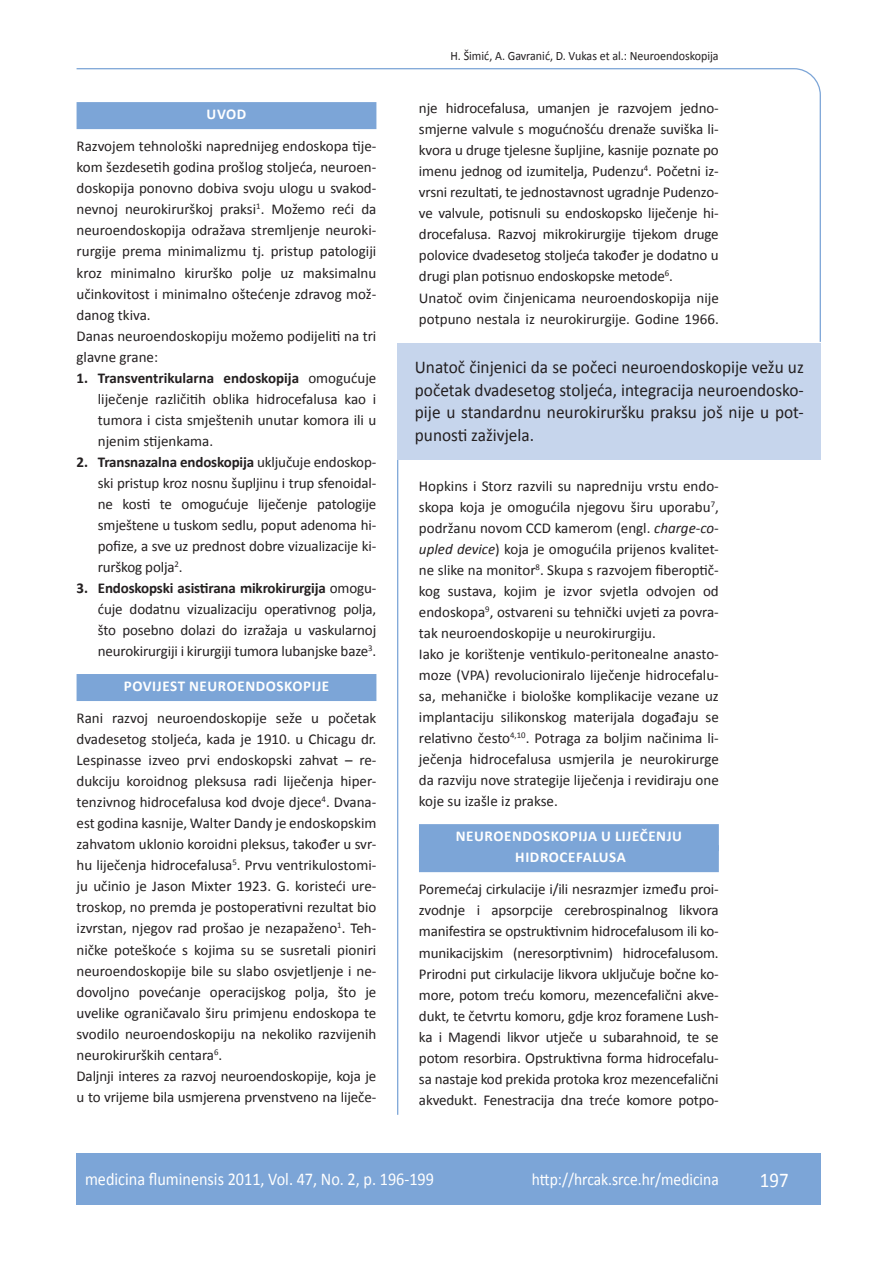
<style>
.page{position:relative;width:889px;height:1268px;background:#fff}
.page>*{position:absolute;margin:0;border:0;box-sizing:border-box;transform-origin:0 0}
.t1{font:21px "Calibri";color:#fff;scale:.9 1}
.t2{font:18px/22.5px "Calibri";color:#231f20;text-align:justify;scale:.96 1}
.t3{font:18px "Calibri";color:#fff;scale:.9 1}
.t4{font:17.25px "Calibri";color:#fff;scale:.9 1}
.t5{font:15px/21px "Calibri";color:#231f20}
.t6{font:700 15px/21px "Calibri";letter-spacing:.04em;color:#fff;text-align:center}
.t7{font:12.75px "Calibri";color:#231f20;scale:.94 1}
.s1{font-weight:700}
.s2{font-style:italic}
</style>
<div class="page">
<svg style="left:76px;top:68px;width:745px;height:274px"></svg>
<hr style="left:397px;top:459px;width:1px;height:655px;background:#7ca5d7">
<div style="left:77px;top:1152px;width:744px;height:51px;background:#7ca5d7"></div>
<div style="left:77px;top:102px;width:299px;height:27px;background:#7ca5d7"></div>
<div style="left:77px;top:674px;width:299px;height:27px;background:#7ca5d7"></div>
<div style="left:398px;top:342px;width:423px;height:117px;background:#c6d5ec"></div>
<div style="left:419px;top:824px;width:300px;height:27px;background:#7ca5d7"></div>
<div style="left:419px;top:845px;width:300px;height:27px;background:#7ca5d7"></div>
<p class="t6" style="left:207px;top:103px;width:41px">UVOD</p>
<p class="t5" style="left:77px;top:135px;width:301px">Razvojem tehnološki naprednijeg endoskopa tije&shy;kom šezdesetih godina prošlog stoljeća, neuroen&shy;doskopija ponovno dobiva svoju ulogu u svakod&shy;nevnoj neurokirurškoj praksi<sup>1</sup>. Možemo reći da neuroendoskopija odražava stremljenje neuroki&shy;rurgije prema minimalizmu tj. pristup patologiji kroz minimalno kirurško polje uz maksimalnu učinkovitost i minimalno oštećenje zdravog mož&shy;danog tkiva.<br>Danas neuroendoskopiju možemo podijeliti na tri glavne grane:</p>
<p class="t5" style="left:98px;top:366px;width:280px;text-align:justify;text-indent:-21px"><span class="s1">1. Transventrikularna endoskopija</span> omogućuje liječenje različitih oblika hidrocefalusa kao i tumora i cista smještenih unutar komora ili u njenim stijenkama.</p>
<p class="t5" style="left:98px;top:450px;width:280px;text-align:justify;text-indent:-21px"><span class="s1">2. Transnazalna endoskopija</span> uključuje endoskop&shy;ski pristup kroz nosnu šupljinu i trup sfenoidal&shy;ne kosti te omogućuje liječenje patologije smještene u tuskom sedlu, poput adenoma hi&shy;pofize, a sve uz prednost dobre vizualizacije ki&shy;rurškog polja<sup>2</sup>.</p>
<p class="t5" style="left:98px;top:576px;width:280px;text-align:justify;text-indent:-21px"><span class="s1">3. Endoskopski asistirana mikrokirurgija</span> omogu&shy;ćuje dodatnu vizualizaciju operativnog polja, što posebno dolazi do izražaja u vaskularnoj neurokirurgiji i kirurgiji tumora lubanjske baze<sup>3</sup>.</p>
<p class="t6" style="left:124px;top:675px;width:207px">POVIJEST NEUROENDOSKOPIJE</p>
<p class="t5" style="left:77px;top:707px;width:301px">Rani razvoj neuroendoskopije seže u početak dvadesetog stoljeća, kada je 1910. u Chicagu dr.<br>Lespinasse izveo prvi endoskopski zahvat – re&shy;dukciju koroidnog pleksusa radi liječenja hiper&shy;tenzivnog hidrocefalusa kod dvoje djece<sup>4</sup>. Dvana&shy;est godina kasnije, Walter Dandy je endoskopskim zahvatom uklonio koroidni pleksus, također u svr&shy;hu liječenja hidrocefalusa<sup>5</sup>. Prvu ventrikulostomi&shy;ju učinio je Jason Mixter 1923. G. koristeći ure&shy;troskop, no premda je postoperativni rezultat bio izvrstan, njegov rad prošao je nezapaženo<sup>1</sup>. Teh&shy;ničke poteškoće s kojima su se susretali pioniri neuroendoskopije bile su slabo osvjetljenje i ne&shy;dovoljno povećanje operacijskog polja, što je uvelike ograničavalo širu primjenu endoskopa te svodilo neuroendoskopiju na nekoliko razvijenih neurokirurških centara<sup>6</sup>.<br>Daljnji interes za razvoj neuroendoskopije, koja je u to vrijeme bila usmjerena prvenstveno na liječe-</p>
<p class="t7" style="left:450px;top:47px;width:287px">H. Šimić, A. Gavranić, D. Vukas et al.: Neuroendoskopija</p>
<p class="t5" style="left:419px;top:97px;width:301px">nje hidrocefalusa, umanjen je razvojem jedno&shy;smjerne valvule s mogućnošću drenaže suviška li&shy;kvora u druge tjelesne šupljine, kasnije poznate po imenu jednog od izumitelja, Pudenzu<sup>4</sup>. Početni iz&shy;vrsni rezultati, te jednostavnost ugradnje Pudenzo&shy;ve valvule, potisnuli su endoskopsko liječenje hi&shy;drocefalusa. Razvoj mikrokirurgije tijekom druge polovice dvadesetog stoljeća također je dodatno u drugi plan potisnuo endoskopske metode<sup>6</sup>.<br>Unatoč ovim činjenicama neuroendoskopija nije potpuno nestala iz neurokirurgije. Godine 1966.</p>
<p class="t2" style="left:415px;top:355px;width:407px">Unatoč činjenici da se počeci neuroendoskopije vežu uz početak dvadesetog stoljeća, integracija neuroendosko&shy;pije u standardnu neurokiruršku praksu još nije u pot&shy;punosti zaživjela.</p>
<p class="t5" style="left:419px;top:474px;width:301px">Hopkins i Storz razvili su napredniju vrstu endo&shy;skopa koja je omogućila njegovu širu uporabu<sup>7</sup>, podržanu novom CCD kamerom (engl. <span class="s2">charge-co&shy;upled device</span>) koja je omogućila prijenos kvalitet&shy;ne slike na monitor<sup>8</sup>. Skupa s razvojem fiberoptič&shy;kog sustava, kojim je izvor svjetla odvojen od endoskopa<sup>9</sup>, ostvareni su tehnički uvjeti za povra&shy;tak neuroendoskopije u neurokirurgiju.<br>Iako je korištenje ventikulo-peritonealne anasto&shy;moze (VPA) revolucioniralo liječenje hidrocefalu&shy;sa, mehaničke i biološke komplikacije vezane uz implantaciju silikonskog materijala događaju se relativno često<sup>4,10</sup>. Potraga za boljim načinima li&shy;ječenja hidrocefalusa usmjerila je neurokirurge da razviju nove strategije liječenja i revidiraju one koje su izašle iz prakse.</p>
<p class="t6" style="left:456px;top:825px;width:228px">NEUROENDOSKOPIJA U LIJEČENJU<br>HIDROCEFALUSA</p>
<p class="t5" style="left:419px;top:878px;width:301px;text-align:justify">Poremećaj cirkulacije i/ili nesrazmjer između proi&shy;zvodnje i apsorpcije cerebrospinalnog likvora manifestira se opstruktivnim hidrocefalusom ili ko&shy;munikacijskim (neresorptivnim) hidrocefalusom.<br>Prirodni put cirkulacije likvora uključuje bočne ko&shy;more, potom treću komoru, mezencefalični akve&shy;dukt, te četvrtu komoru, gdje kroz foramene Lush&shy;ka i Magendi likvor utječe u subarahnoid, te se potom resorbira. Opstruktivna forma hidrocefalu&shy;sa nastaje kod prekida protoka kroz mezencefalični akvedukt. Fenestracija dna treće komore potpo-</p>
<p class="t3" style="left:85px;top:1167px;width:389px">medicina fluminensis 2011, Vol. 47, No. 2, p. 196-199</p>
<p class="t4" style="left:532px;top:1168px;width:209px">http://hrcak.srce.hr/medicina</p>
<h1 class="t1" style="left:760px;top:1166px;width:33px">197</h1>
</div>
